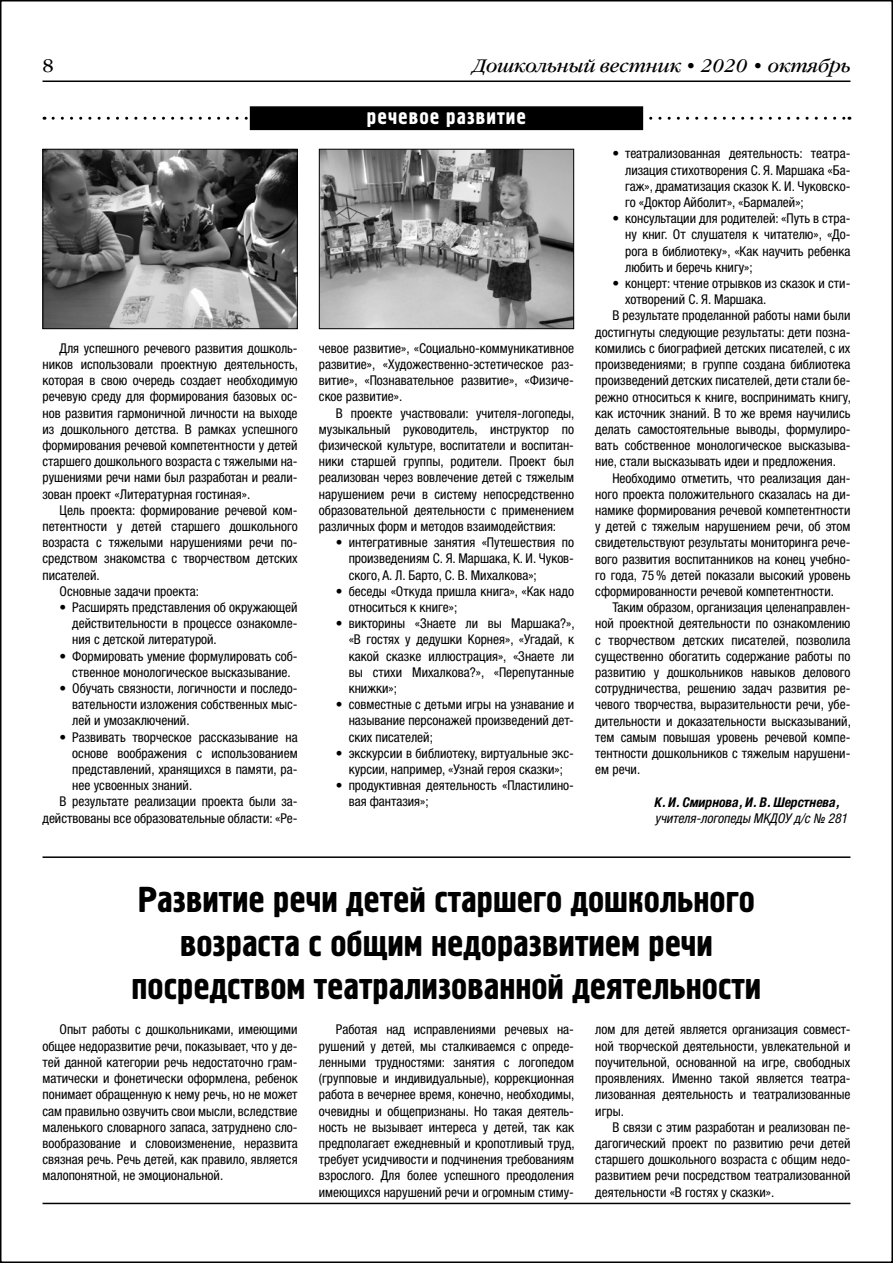
<style>
.page{position:relative;width:893px;height:1263px;background:#fff}
.page>*{position:absolute;margin:0;border:0;box-sizing:border-box;transform-origin:0 0}
.t1{font:36px/43.2px "Hermes C";color:#000;text-align:center}
.t2{font:21px "Hermes C";letter-spacing:.05em;color:#fff}
.t3{font:italic 18px "Garamond Book C";color:#000}
.t4{font:18px "Garamond Book C";color:#000}
.t5{font:condensed 13.5px/16.2px "Helvetica Neue LTW1 G";color:#000;text-align:justify}
.t6{font:italic condensed 13.5px "Helvetica Neue LTW1 G";color:#000}
.t7{font:italic 700 condensed 13.5px "Helvetica Neue LTW1 G";color:#000}
</style>
<div class="page">
<hr style="left:43px;top:81px;width:807px;height:1px;background:#000">
<hr style="left:43px;top:1203px;width:807px;height:1px;background:#000">
<svg style="left:53px;top:106px;width:797px;height:25px"></svg>
<img style="left:45px;top:151px;width:251px;height:176px">
<div style="left:43px;top:149px;width:255px;height:180px;border:1px solid #000"></div>
<img style="left:321px;top:151px;width:251px;height:176px">
<div style="left:319px;top:149px;width:255px;height:180px;border:1px solid #000"></div>
<hr style="left:43px;top:856px;width:807px;height:2px;background:#000">
<h3 class="t4" style="left:43px;top:56px;width:13px">8</h3>
<h3 class="t3" style="left:474px;top:56px;width:378px">Дошкольный вестник • 2020 • октябрь</h3>
<h2 class="t2" style="left:367px;top:105px;width:160px">речевое развитие</h2>
<p class="t5" style="left:43px;top:340px;width:257px;text-indent:17px">Для успешного речевого развития дошколь&shy;ников использовали проектную деятельность, которая в свою очередь создает необходимую речевую среду для формирования базовых ос&shy;нов развития гармоничной личности на выходе из дошкольного детства. В рамках успешного формирования речевой компетентности у детей старшего дошкольного возраста с тяжелыми на&shy;рушениями речи нами был разработан и реали&shy;зован проект «Литературная гостиная».</p>
<p class="t5" style="left:60px;top:502px;width:240px">Цель проекта: формирование речевой ком-</p>
<p class="t5" style="left:43px;top:518px;width:257px">петентности у детей старшего дошкольного</p>
<p class="t5" style="left:43px;top:534px;width:257px">возраста с тяжелыми нарушениями речи по-</p>
<p class="t5" style="left:43px;top:551px;width:257px">средством знакомства с творчеством детских</p>
<p class="t5" style="left:43px;top:567px;width:59px">писателей.</p>
<p class="t5" style="left:60px;top:583px;width:141px">Основные задачи проекта:</p>
<p class="t5" style="left:72px;top:599px;width:227px;text-indent:-13px">• Расширять представления об окружающей действительности в процессе ознакомле&shy;ния с детской литературой.</p>
<p class="t5" style="left:60px;top:648px;width:240px;text-align:center">• Формировать умение формулировать соб&shy;ственное монологическое высказывание.</p>
<p class="t5" style="left:72px;top:680px;width:227px;text-indent:-13px">• Обучать связности, логичности и последо&shy;вательности изложения собственных мыс&shy;лей и умозаключений.</p>
<p class="t5" style="left:60px;top:729px;width:240px">• Развивать творческое рассказывание на</p>
<p class="t5" style="left:72px;top:745px;width:227px">основе воображения с использованием</p>
<p class="t5" style="left:72px;top:761px;width:227px">представлений, хранящихся в памяти, ра-</p>
<p class="t5" style="left:72px;top:777px;width:121px">нее усвоенных знаний.</p>
<p class="t5" style="left:60px;top:794px;width:240px">В результате реализации проекта были за-</p>
<p class="t5" style="left:43px;top:810px;width:257px">действованы все образовательные области: «Ре-</p>
<p class="t5" style="left:319px;top:340px;width:257px">чевое развитие», «Социально-коммуникативное развитие», «Художественно-эстетическое раз&shy;витие», «Познавательное развитие», «Физиче&shy;ское развитие».</p>
<p class="t5" style="left:319px;top:405px;width:257px;text-indent:17px">В проекте участвовали: учителя-логопеды, музыкальный руководитель, инструктор по физической культуре, воспитатели и воспитан&shy;ники старшей группы, родители. Проект был реализован через вовлечение детей с тяжелым нарушением речи в систему непосредственно образовательной деятельности с применением различных форм и методов взаимодействия:</p>
<p class="t5" style="left:349px;top:534px;width:227px;text-indent:-13px">• интегративные занятия «Путешествия по произведениям С. Я. Маршака, К. И. Чуков&shy;ского, А. Л. Барто, С. В. Михалкова»;</p>
<p class="t5" style="left:349px;top:583px;width:227px;text-indent:-13px">• беседы «Откуда пришла книга», «Как надо относиться к книге»;</p>
<p class="t5" style="left:349px;top:615px;width:227px;text-indent:-13px">• викторины «Знаете ли вы Маршака?», «В гостях у дедушки Корнея», «Угадай, к какой сказке иллюстрация», «Знаете ли вы стихи Михалкова?», «Перепутанные книжки»;</p>
<p class="t5" style="left:349px;top:696px;width:227px;text-indent:-13px">• совместные с детьми игры на узнавание и называние персонажей произведений дет&shy;ских писателей;</p>
<p class="t5" style="left:336px;top:745px;width:240px;text-align:center">• экскурсии в библиотеку, виртуальные экс&shy;курсии, например, «Узнай героя сказки»;</p>
<p class="t5" style="left:349px;top:777px;width:227px;text-indent:-13px">• продуктивная деятельность «Пластилино&shy;вая фантазия»;</p>
<p class="t5" style="left:625px;top:146px;width:227px;text-indent:-13px">• театрализованная деятельность: театра&shy;лизация стихотворения С. Я. Маршака «Ба&shy;гаж», драматизация сказок К. И. Чуковско&shy;го «Доктор Айболит», «Бармалей»;</p>
<p class="t5" style="left:625px;top:210px;width:227px;text-indent:-13px">• консультации для родителей: «Путь в стра&shy;ну книг. От слушателя к читателю», «До&shy;рога в библиотеку», «Как научить ребенка любить и беречь книгу»;</p>
<p class="t5" style="left:612px;top:275px;width:240px">• концерт: чтение отрывков из сказок и сти-</p>
<p class="t5" style="left:625px;top:291px;width:143px">хотворений С. Я. Маршака.</p>
<p class="t5" style="left:612px;top:308px;width:240px">В результате проделанной работы нами были</p>
<p class="t5" style="left:595px;top:324px;width:257px">достигнуты следующие результаты: дети позна-</p>
<p class="t5" style="left:595px;top:340px;width:257px">комились с биографией детских писателей, с их</p>
<p class="t5" style="left:595px;top:356px;width:257px">произведениями; в группе создана библиотека</p>
<p class="t5" style="left:595px;top:372px;width:257px">произведений детских писателей, дети стали бе-</p>
<p class="t5" style="left:595px;top:389px;width:257px">режно относиться к книге, воспринимать книгу,</p>
<p class="t5" style="left:595px;top:405px;width:257px">как источник знаний. В то же время научились</p>
<p class="t5" style="left:595px;top:421px;width:257px">делать самостоятельные выводы, формулиро-</p>
<p class="t5" style="left:595px;top:437px;width:257px">вать собственное монологическое высказыва-</p>
<p class="t5" style="left:595px;top:453px;width:242px">ние, стали высказывать идеи и предложения.</p>
<p class="t5" style="left:612px;top:470px;width:240px">Необходимо отметить, что реализация дан-</p>
<p class="t5" style="left:595px;top:486px;width:257px">ного проекта положительного сказалась на ди-</p>
<p class="t5" style="left:595px;top:502px;width:257px">намике формирования речевой компетентности</p>
<p class="t5" style="left:595px;top:518px;width:257px">у детей с тяжелым нарушением речи, об этом</p>
<p class="t5" style="left:595px;top:534px;width:257px">свидетельствуют результаты мониторинга рече-</p>
<p class="t5" style="left:595px;top:551px;width:257px">вого развития воспитанников на конец учебно-</p>
<p class="t5" style="left:595px;top:567px;width:257px">го года, 75% детей показали высокий уровень</p>
<p class="t5" style="left:595px;top:583px;width:240px">сформированности речевой компетентности.</p>
<p class="t5" style="left:612px;top:599px;width:240px">Таким образом, организация целенаправлен-</p>
<p class="t5" style="left:595px;top:615px;width:257px">ной проектной деятельности по ознакомлению</p>
<p class="t5" style="left:595px;top:632px;width:257px">с творчеством детских писателей, позволила</p>
<p class="t5" style="left:595px;top:648px;width:257px">существенно обогатить содержание работы по</p>
<p class="t5" style="left:595px;top:664px;width:257px">развитию у дошкольников навыков делового</p>
<p class="t5" style="left:595px;top:680px;width:257px">сотрудничества, решению задач развития ре-</p>
<p class="t5" style="left:595px;top:696px;width:257px">чевого творчества, выразительности речи, убе-</p>
<p class="t5" style="left:595px;top:713px;width:257px">дительности и доказательности высказываний,</p>
<p class="t5" style="left:595px;top:729px;width:257px">тем самым повышая уровень речевой компе-</p>
<p class="t5" style="left:595px;top:745px;width:257px">тентности дошкольников с тяжелым нарушени-</p>
<p class="t5" style="left:595px;top:761px;width:46px">ем речи.</p>
<p class="t7" style="left:655px;top:794px;width:186px">К. И. Смирнова, И. В. Шерстнева,</p>
<p class="t6" style="left:655px;top:810px;width:194px">учителя-логопеды МКДОУ д/с № 281</p>
<h1 class="t1" style="left:132px;top:879px;width:631px">Развитие речи детей старшего дошкольного возраста с общим недоразвитием речи посредством театрализованной деятельности</h1>
<p class="t5" style="left:319px;top:1022px;width:257px;text-indent:17px">Работая над исправлениями речевых на&shy;рушений у детей, мы сталкиваемся с опреде&shy;ленными трудностями: занятия с логопедом (групповые и индивидуальные), коррекционная работа в вечернее время, конечно, необходимы, очевидны и общепризнаны. Но такая деятель&shy;ность не вызывает интереса у детей, так как предполагает ежедневный и кропотливый труд, требует усидчивости и подчинения требованиям взрослого. Для более успешного преодоления имеющихся нарушений речи и огромным стиму-</p>
<p class="t5" style="left:595px;top:1022px;width:257px">лом для детей является организация совмест&shy;ной творческой деятельности, увлекательной и поучительной, основанной на игре, свободных проявлениях. Именно такой является театра&shy;лизованная деятельность и театрализованные игры.</p>
<p class="t5" style="left:43px;top:1022px;width:257px;text-indent:17px">Опыт работы с дошкольниками, имеющими общее недоразвитие речи, показывает, что у де&shy;тей данной категории речь недостаточно грам&shy;матически и фонетически оформлена, ребенок понимает обращенную к нему речь, но не может сам правильно озвучить свои мысли, вследствие маленького словарного запаса, затруднено сло&shy;вообразование и словоизменение, неразвита связная речь. Речь детей, как правило, является малопонятной, не эмоциональной.</p>
<p class="t5" style="left:595px;top:1119px;width:257px;text-indent:17px">В связи с этим разработан и реализован пе&shy;дагогический проект по развитию речи детей старшего дошкольного возраста с общим недо&shy;развитием речи посредством театрализованной деятельности «В гостях у сказки».</p>
</div>
